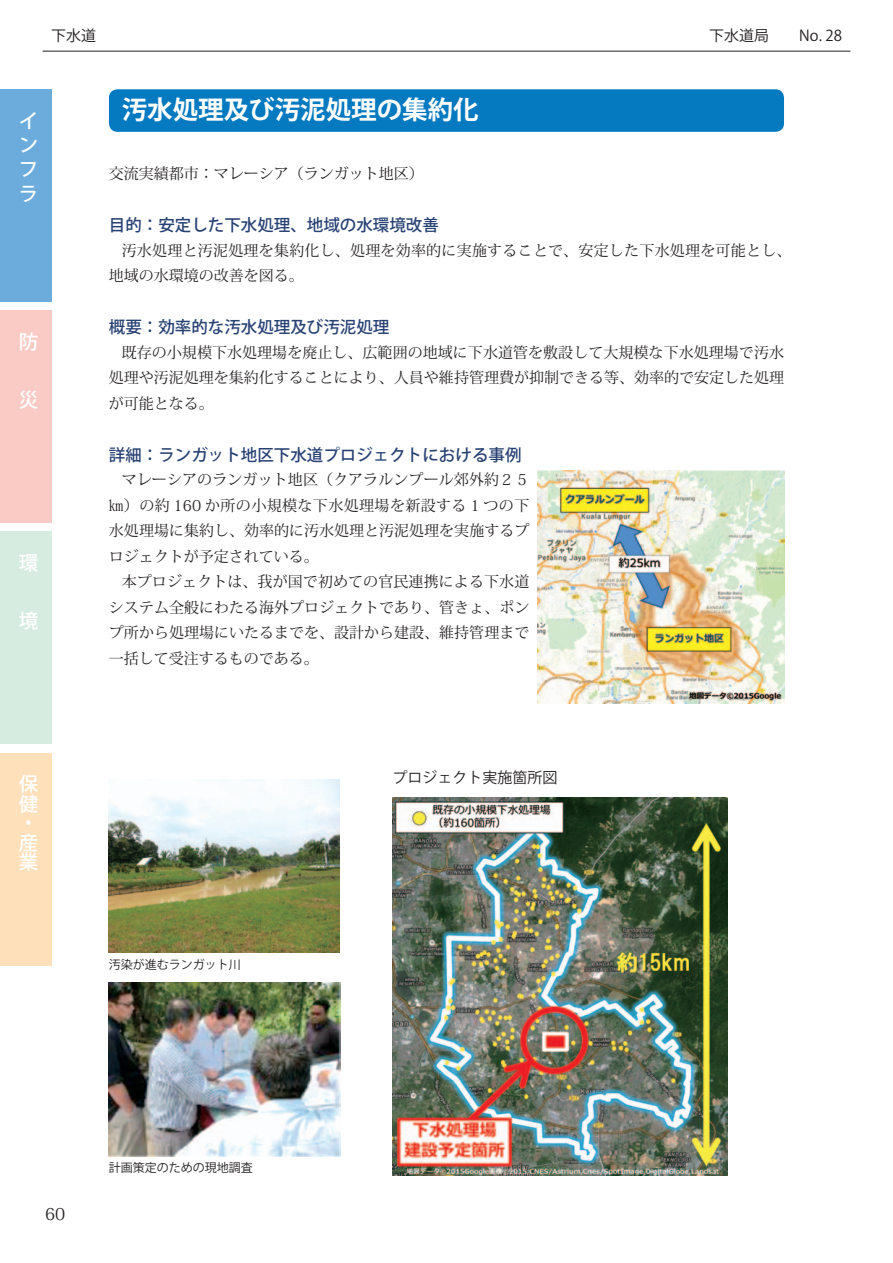
<style>
.page{position:relative;width:893px;height:1263px;background:#fff}
.page>*{position:absolute;margin:0;border:0;box-sizing:border-box;transform-origin:0 0}
.大タイトル{font:700 25.5px "Koz Go Pro";color:#fff}
.t1{font:500 19.5px/19.5px "Koz Go Pro";color:#fff;text-align:justify}
.中タイトル{font:500 16.5px "Koz Go Pro";color:#284274}
.t2{font:16.5px "Koz Min Pro";color:#231f20}
.本文{font:15px/25.5px "Koz Min Pro";color:#231f20;text-align:justify}
.キャプション{font:15px "Koz Go Pro";color:#231f20}
.本文_付{font:15px "Koz Min Pro";color:#231f20}
.キャプション-2{font:12px "Koz Go Pro";color:#231f20}
</style>
<div class="page">
<div style="left:109px;top:89px;width:675px;height:43px;background:#057ac0;border-radius:9px"></div>
<img style="left:538px;top:471px;width:246px;height:232px">
<img style="left:109px;top:780px;width:230px;height:172px">
<img style="left:109px;top:982px;width:232px;height:174px">
<img style="left:393px;top:798px;width:334px;height:377px">
<div style="left:0;top:89px;width:51px;height:213px;background:#6cacdd"></div>
<div style="left:0;top:310px;width:51px;height:213px;background:#facbc5"></div>
<div style="left:0;top:531px;width:51px;height:213px;background:#d7ece0"></div>
<div style="left:0;top:753px;width:51px;height:212px;background:#fee0bb"></div>
<hr style="left:43px;top:51px;width:807px;height:1px;background:#231f20">
<p class="キャプション" style="left:51px;top:26px;width:46px">下水道</p>
<p class="キャプション" style="left:709px;top:26px;width:134px">下水道局　　No. 28</p>
<p class="t1" style="left:19px;top:109px;width:20px;line-height:24.3px">インフラ</p>
<p class="t1" style="left:19px;top:333px;width:20px">防</p>
<p class="t1" style="left:19px;top:391px;width:20px">災</p>
<p class="t1" style="left:19px;top:554px;width:20px">環</p>
<p class="t1" style="left:19px;top:612px;width:21px">境</p>
<p class="大タイトル" style="left:122px;top:93px;width:358px">汚水処理及び汚泥処理の集約化</p>
<p class="本文_付" style="left:109px;top:163px;width:317px">交流実績都市：マレーシア（ランガット地区）</p>
<p class="中タイトル" style="left:109px;top:215px;width:332px">目的：安定した下水処理、地域の水環境改善</p>
<p class="本文" style="left:109px;top:237px;width:684px;text-indent:13px">汚水処理と汚泥処理を集約化し、処理を効率的に実施することで、安定した下水処理を可能とし、地域の水環境の改善を図る。</p>
<p class="中タイトル" style="left:109px;top:317px;width:282px">概要：効率的な汚水処理及び汚泥処理</p>
<p class="本文" style="left:109px;top:339px;width:677px;text-indent:13px">既存の小規模下水処理場を廃止し、広範囲の地域に下水道管を敷設して大規模な下水処理場で汚水処理や汚泥処理を集約化することにより、人員や維持管理費が抑制できる等、効率的で安定した処理が可能となる。</p>
<p class="中タイトル" style="left:109px;top:444px;width:414px">詳細：ランガット地区下水道プロジェクトにおける事例</p>
<p class="本文" style="left:109px;top:466px;width:422px;text-indent:13px">マレーシアのランガット地区（クアラルンプール郊外約２５㎞）の約 160 か所の小規模な下水処理場を新設する 1 つの下水処理場に集約し、効率的に汚水処理と汚泥処理を実施するプロジェクトが予定されている。</p>
<p class="本文" style="left:109px;top:568px;width:422px;text-indent:13px">本プロジェクトは、我が国で初めての官民連携による下水道システム全般にわたる海外プロジェクトであり、管きょ、ポンプ所から処理場にいたるまでを、設計から建設、維持管理まで一括して受注するものである。</p>
<p class="t1" style="left:19px;top:775px;width:21px;text-align:left">保健・産業</p>
<p class="キャプション-2" style="left:109px;top:956px;width:133px">汚染が進むランガット川</p>
<p class="キャプション" style="left:393px;top:768px;width:166px">プロジェクト実施箇所図</p>
<p class="t2" style="left:45px;top:1203px;width:22px">60</p>
<p class="キャプション-2" style="left:109px;top:1160px;width:145px">計画策定のための現地調査</p>
</div>
